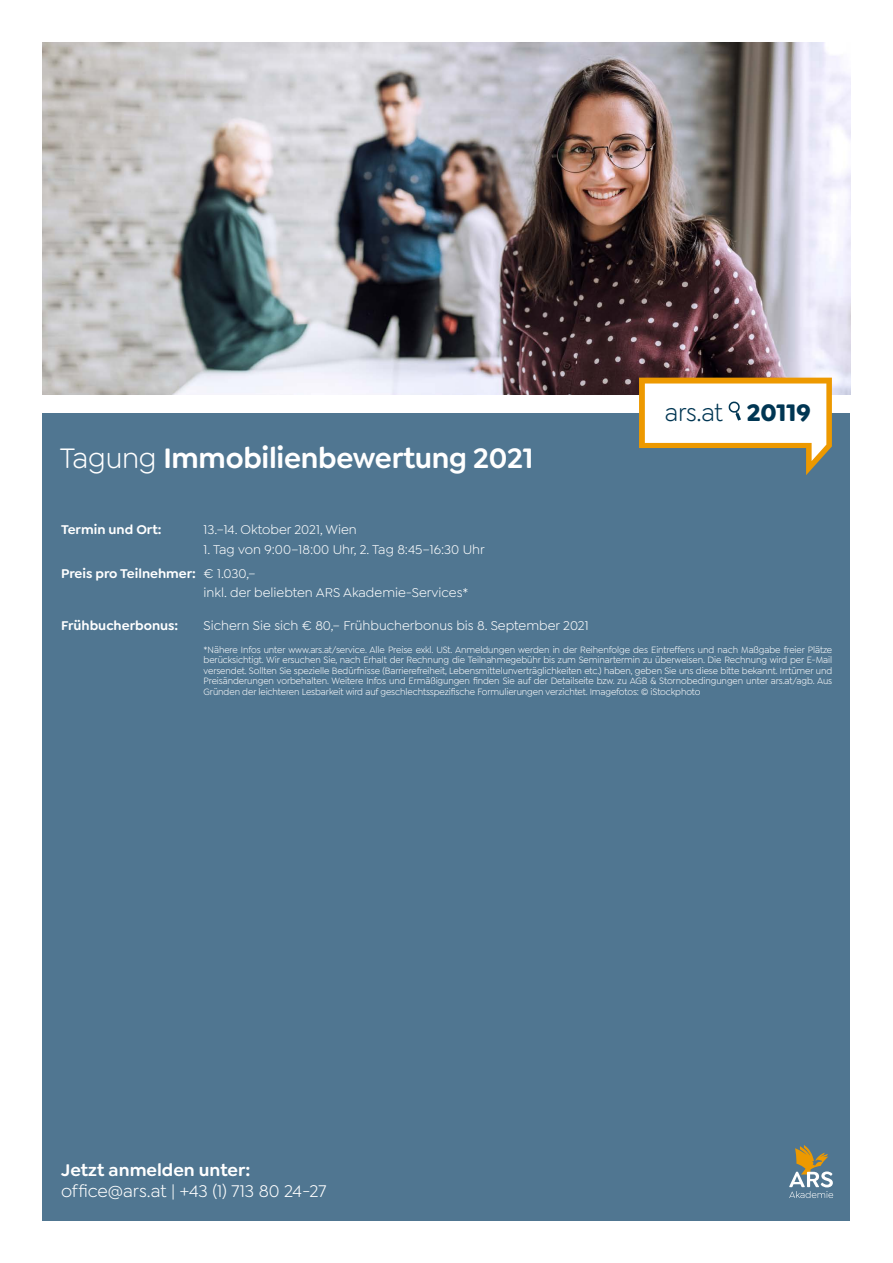
<style>
.page{position:relative;width:893px;height:1263px;background:#fff}
.page>*{position:absolute;margin:0;border:0;box-sizing:border-box;transform-origin:0 0}
.t1{font:600 30px "Goldplay";letter-spacing:-.01em;color:#fff}
.t2{font:25.5px "Goldplay";color:#003653}
.t3{font:18px "Goldplay";letter-spacing:-.01em;color:#fff}
.t4{font:600 18px "Goldplay";color:#fff}
.t5{font:13.5px/24px "Goldplay";color:#fff}
.t6{font:600 13.5px "Goldplay";color:#fff}
.t7{font:9.75px/10.5px "Goldplay";letter-spacing:-.01em;color:#fff;text-align:justify;scale:.95 1}
.s1{font-weight:400}
.s2{font-weight:700}
.s3{font-weight:600}
</style>
<div class="page">
<div style="left:43px;top:413px;width:807px;height:807px;background:#507691"></div>
<img style="left:43px;top:42px;width:807px;height:352px">
<svg style="left:639px;top:378px;width:193px;height:97px"></svg>
<svg style="left:789px;top:1145px;width:44px;height:53px"></svg>
<h1 class="t1" style="left:60px;top:439px;width:475px"><span class="s1">Tagung</span> Immobilienbewertung 2021</h1>
<h2 class="t2" style="left:665px;top:398px;width:147px">ars.at <span class="s2">20119</span></h2>
<h3 class="t6" style="left:61px;top:521px;width:102px">Termin und Ort:</h3>
<h3 class="t5" style="left:204px;top:518px;width:155px">13.–14. Oktober 2021, Wien</h3>
<h3 class="t5" style="left:61px;top:537px;width:425px;text-indent:142px">1. Tag von 9:00–18:00 Uhr, 2. Tag 8:45–16:30 Uhr<br><span class="s3">Preis pro Teilnehmer:</span> € 1.030,–</h3>
<h3 class="t5" style="left:204px;top:581px;width:266px">inkl. der beliebten ARS Akademie-Services*</h3>
<h3 class="t6" style="left:61px;top:617px;width:119px">Frühbucherbonus:</h3>
<h3 class="t5" style="left:204px;top:613px;width:387px">Sichern Sie sich € 80,– Frühbucherbonus bis 8. September 2021</h3>
<p class="t7" style="left:204px;top:644px;width:663px">*Nähere Infos unter www.ars.at/service. Alle Preise exkl. USt. Anmeldungen werden in der Reihenfolge des Eintreffens und nach Maßgabe freier Plätze berücksichtigt. Wir ersuchen Sie, nach Erhalt der Rechnung die Teilnahmegebühr bis zum Seminartermin zu überweisen. Die Rechnung wird per E-Mail versendet. Sollten Sie spezielle Bedürfnisse (Barrierefreiheit, Lebensmittelunverträglichkeiten etc.) haben, geben Sie uns diese bitte bekannt. Irrtümer und Preisänderungen vorbehalten. Weitere Infos und Ermäßigungen finden Sie auf der Detailseite bzw. zu AGB &amp; Stornobedingungen unter ars.at/agb. Aus Gründen der leichteren Lesbarkeit wird auf geschlechtsspezifische Formulierungen verzichtet. Imagefotos: © iStockphoto</p>
<h3 class="t4" style="left:61px;top:1159px;width:191px">Jetzt anmelden unter:</h3>
<h3 class="t3" style="left:61px;top:1181px;width:267px">office@ars.at | +43 (1) 713 80 24-27</h3>
</div>
